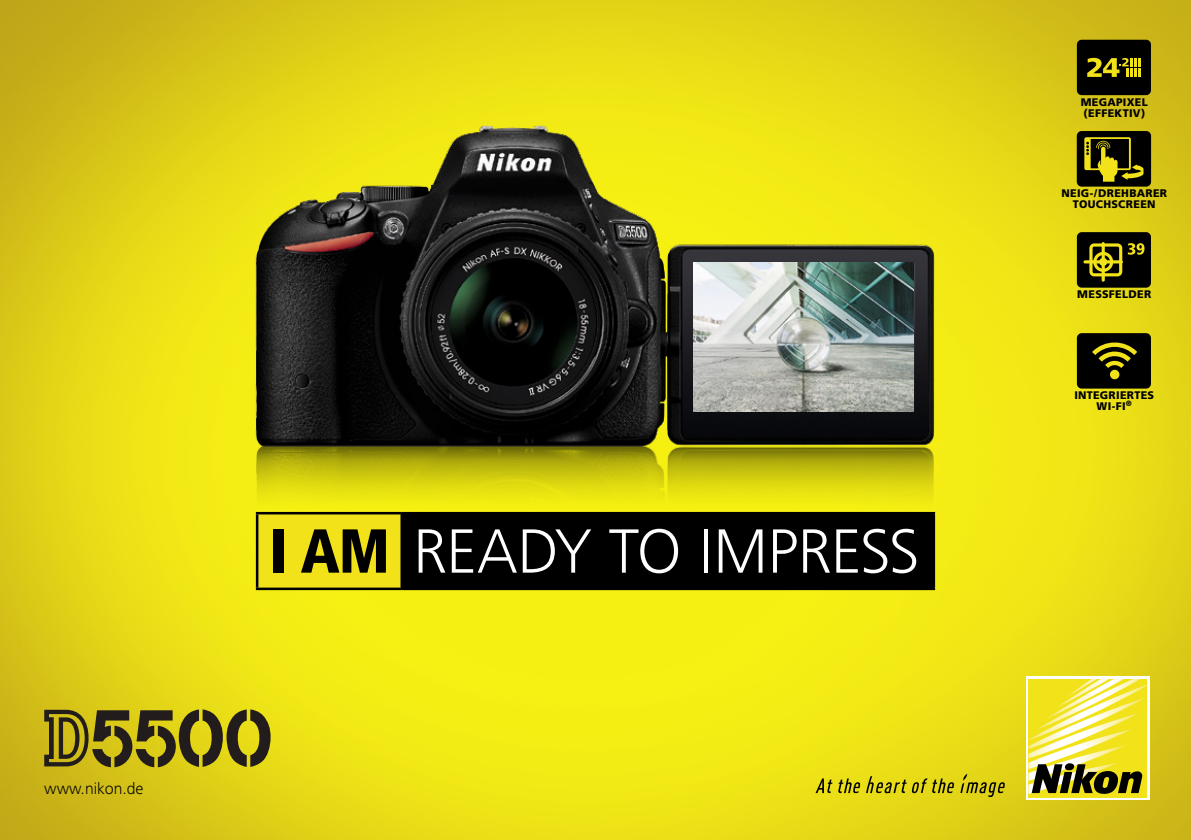
<style>
.page{position:relative;width:1191px;height:840px;background:#fff}
.page>*{position:absolute;margin:0;border:0;box-sizing:border-box;transform-origin:0 0}
.t1{font:300 64.8px "Frutiger Next LT";letter-spacing:-.015em;color:#fff}
.t2{font:300 16.6px "Frutiger Next LT";color:#000}
.t3{font:900 11px/11.2px "Frutiger";letter-spacing:.03em;color:#000;text-align:center}
.s1{font-weight:800;font-stretch:condensed;color:#000}
</style>
<div class="page">
<img style="left:0;top:0;width:1191px;height:839px">
<img style="left:158px;top:59px;width:845px;height:459px">
<svg style="left:1026px;top:676px;width:123px;height:123px"></svg>
<div style="left:1028px;top:678px;width:118px;height:119px;background:linear-gradient(to right,#f1e21a,#f1e21a)"></div>
<svg style="left:1028px;top:678px;width:118px;height:115px;background:#d2c950"></svg>
<svg style="left:815px;top:778px;width:17px;height:14px"></svg>
<svg style="left:838px;top:778px;width:22px;height:15px"></svg>
<svg style="left:960px;top:773px;width:45px;height:23px"></svg>
<svg style="left:866px;top:775px;width:88px;height:18px;background:#b4aa11"></svg>
<img style="left:693px;top:262px;width:220px;height:149px">
<svg style="left:44px;top:709px;width:227px;height:57px;background:#827719"></svg>
<div style="left:257px;top:513px;width:145px;height:75px;background:#f1e21a"></div>
<div style="left:402px;top:513px;width:531px;height:75px;background:#000"></div>
<hr style="left:256px;top:511px;width:146px;height:3px;background:#000">
<hr style="left:256px;top:514px;width:2px;height:73px;background:#000">
<hr style="left:402px;top:511px;width:533px;height:3px;background:#000">
<hr style="left:400px;top:514px;width:3px;height:73px;background:#000">
<hr style="left:932px;top:514px;width:3px;height:73px;background:#000">
<hr style="left:256px;top:587px;width:146px;height:2px;background:#000">
<hr style="left:402px;top:587px;width:533px;height:2px;background:#000">
<div style="left:1076px;top:40px;width:75px;height:55px;background:#000;border-radius:5px"></div>
<svg style="left:1087px;top:58px;width:53px;height:19px"></svg>
<div style="left:1076px;top:232px;width:75px;height:55px;background:#000;border-radius:5px"></div>
<svg style="left:1083px;top:242px;width:61px;height:39px"></svg>
<div style="left:1076px;top:131px;width:75px;height:55px;background:#000;border-radius:5px"></div>
<svg style="left:1084px;top:137px;width:59px;height:45px"></svg>
<div style="left:1076px;top:333px;width:75px;height:55px;background:#000;border-radius:5px"></div>
<div style="left:1110px;top:369px;width:9px;height:10px;background:#f1e21a;border-radius:50%"></div>
<svg style="left:1092px;top:342px;width:45px;height:26px"></svg>
<h2 class="t2" style="left:44px;top:778px;width:101px">www.nikon.de</h2>
<h1 class="t1" style="left:269px;top:515px;width:652px"><span class="s1">I AM</span> READY TO IMPRESS</h1>
<p class="t3" style="left:1080px;top:96px;width:68px;text-align:left">MEGAPIXEL (EFFEKTIV)</p>
<p class="t3" style="left:1061px;top:187px;width:107px">NEIG-/DREHBARER<br>TOUCHSCREEN</p>
<p class="t3" style="left:1077px;top:288px;width:75px">MESSFELDER</p>
<p class="t3" style="left:1074px;top:389px;width:81px">INTEGRIERTES<br>WI-FI<sup>®</sup></p>
</div>
